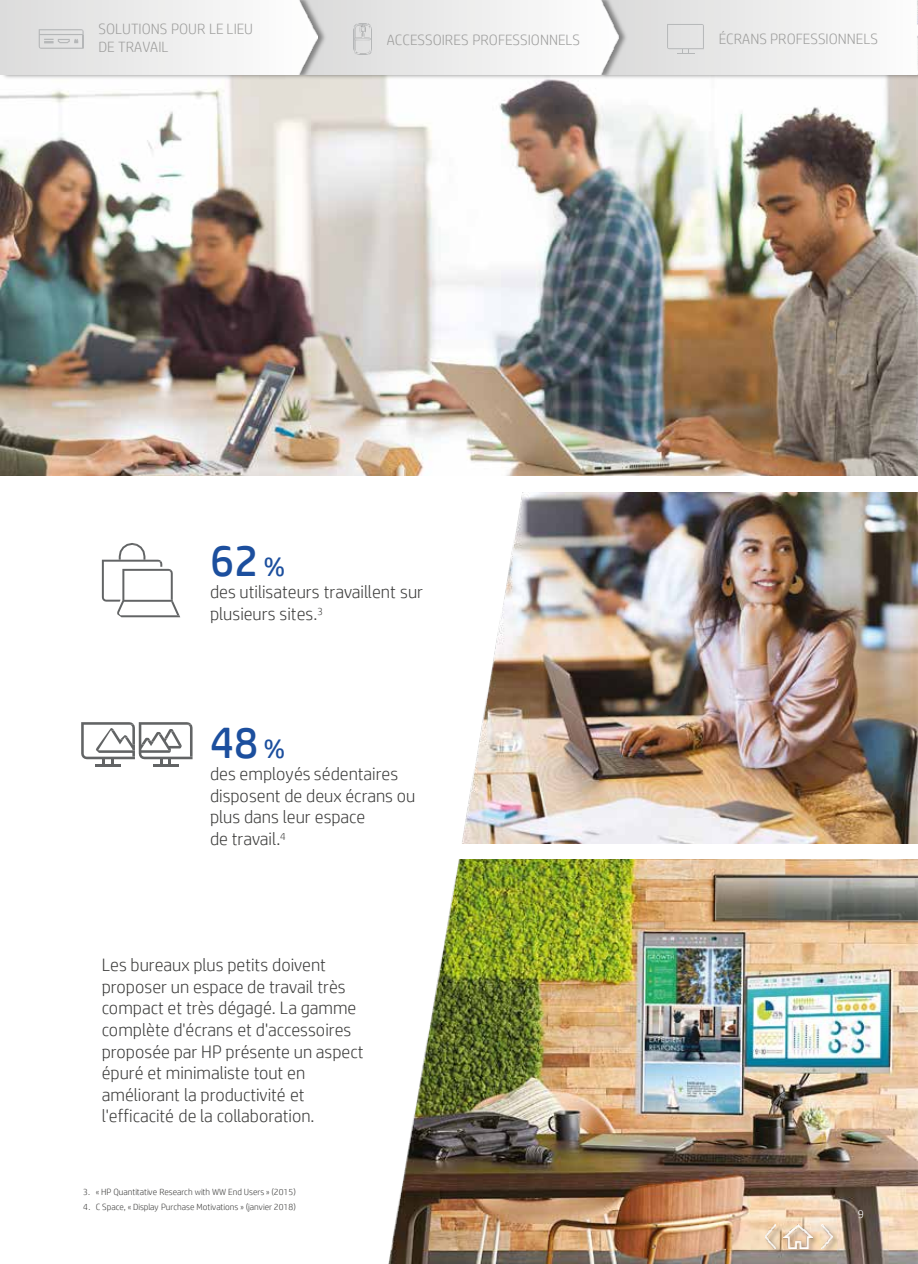
<style>
.page{position:relative;width:918px;height:1264px;background:#fff}
.page>*{position:absolute;margin:0;border:0;box-sizing:border-box;transform-origin:0 0}
.t1{font:45px "HP Simplified";color:#1c4f9e}
.t2{font:300 18px/21.6px "HP Simplified";color:#3c3c3b}
.t3{font:300 15px/18px "HP Simplified";color:#9d9d9c}
.t4{font:300 11.4px "HP Simplified";color:#fff}
.t5{font:300 9px "HP Simplified";letter-spacing:-.005em;color:#3c3c3b}
.s1{font-size:27px}
</style>
<div class="page">
<img style="left:388px;top:859px;width:530px;height:404px">
<img style="left:462px;top:492px;width:456px;height:351px">
<img style="left:0;top:81px;width:918px;height:395px">
<svg style="left:102px;top:543px;width:78px;height:74px"></svg>
<hr style="left:153px;top:763px;width:26px;height:3px;background:#626465">
<hr style="left:95px;top:763px;width:26px;height:3px;background:#626465">
<svg style="left:81px;top:722px;width:112px;height:41px"></svg>
<img style="left:786px;top:1221px;width:32px;height:36px">
<img style="left:786px;top:1224px;width:26px;height:24px">
<img style="left:762px;top:1221px;width:24px;height:36px">
<img style="left:765px;top:1224px;width:11px;height:24px">
<img style="left:818px;top:1221px;width:24px;height:36px">
<img style="left:821px;top:1224px;width:11px;height:24px">
<img style="left:629px;top:75px;width:289px;height:6px">
<svg style="left:667px;top:24px;width:37px;height:30px"></svg>
<img style="left:329px;top:0;width:300px;height:81px">
<img style="left:329px;top:0;width:289px;height:75px">
<img style="left:353px;top:24px;width:18px;height:30px">
<img style="left:3px;top:0;width:326px;height:81px">
<img style="left:0;top:0;width:318px;height:75px">
<svg style="left:39px;top:29px;width:45px;height:20px"></svg>
<p class="t3" style="left:98px;top:20px;width:156px">SOLUTIONS POUR LE LIEU<br>DE TRAVAIL</p>
<p class="t3" style="left:387px;top:30px;width:195px">ACCESSOIRES PROFESSIONNELS</p>
<p class="t3" style="left:719px;top:29px;width:161px">ÉCRANS PROFESSIONNELS</p>
<h1 class="t1" style="left:210px;top:534px;width:76px">62<span class="s1">%</span></h1>
<p class="t2" style="left:210px;top:581px;width:215px">des utilisateurs travaillent sur plusieurs sites.<sup>3</sup></p>
<h1 class="t1" style="left:210px;top:716px;width:76px">48<span class="s1">%</span></h1>
<p class="t2" style="left:210px;top:762px;width:207px">des employés sédentaires disposent de deux écrans ou plus dans leur espace<br>de travail.<sup>4</sup></p>
<p class="t2" style="left:102px;top:953px;width:263px">Les bureaux plus petits doivent proposer un espace de travail très compact et très dégagé. La gamme complète d'écrans et d'accessoires proposée par HP présente un aspect épuré et minimaliste tout en améliorant la productivité et l'efficacité de la collaboration.</p>
<p class="t5" style="left:83px;top:1186px;width:214px">3. « HP Quantitative Research with WW End Users » (2015)</p>
<p class="t5" style="left:83px;top:1201px;width:214px">4. C Space, « Display Purchase Motivations » (janvier 2018)</p>
<p class="t4" style="left:858px;top:1207px;width:8px">9</p>
</div>
